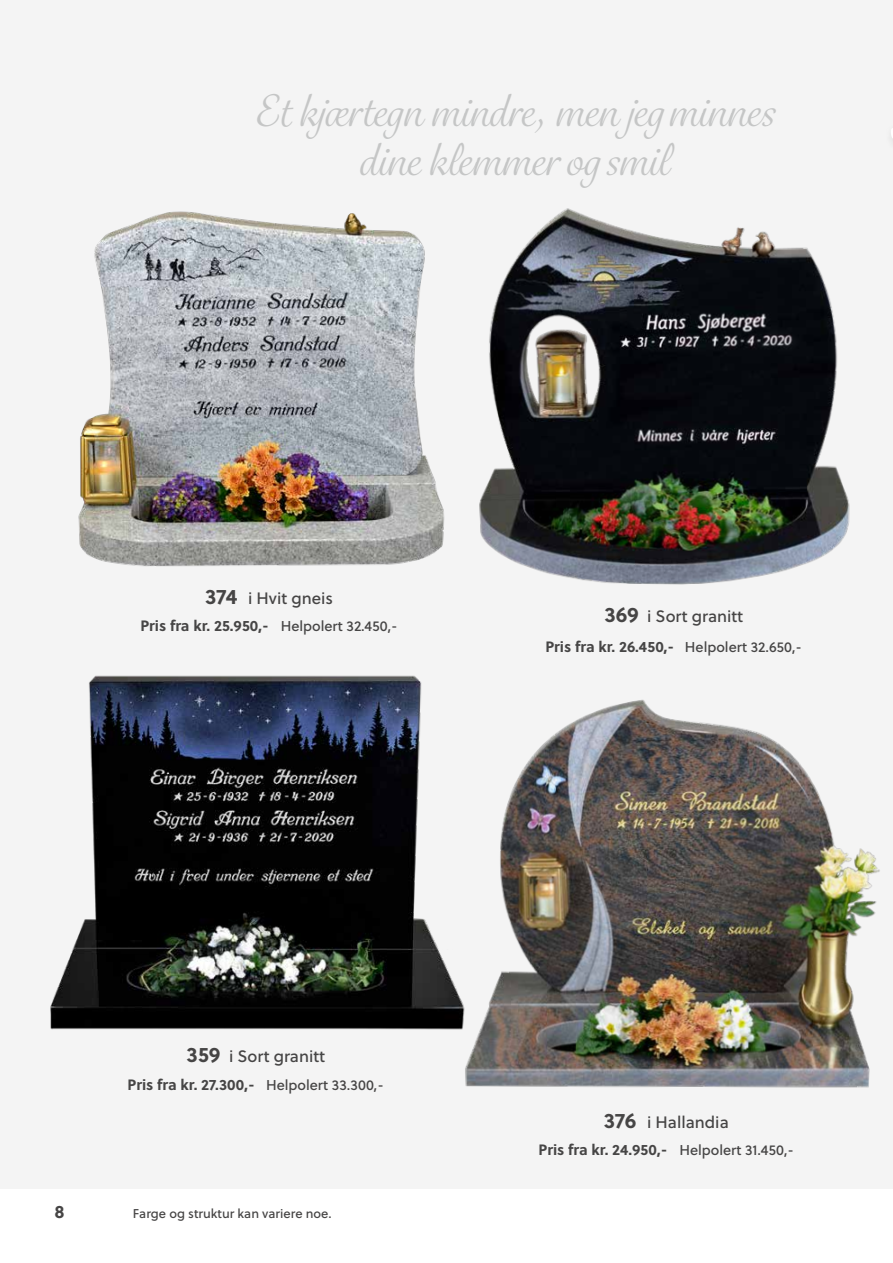
<style>
.page{position:relative;width:893px;height:1263px;background:#fff}
.page>*{position:absolute;margin:0;border:0;box-sizing:border-box;transform-origin:0 0}
.t1{font:italic 42px/49.5px "Grafolita Script";color:#c5c6c6;text-align:center}
.t2{font:700 18px "Soleil";color:#464545}
.t3{font:16.5px "Soleil Bk";color:#464545}
.t4{font:700 15px "Soleil";color:#464545}
.t5{font:12.75px "Soleil Bk";color:#464545}
.s1{font-family:"Soleil";font-weight:700;font-size:21px}
.s2{font-family:"Soleil Bk";font-weight:400;font-size:14.25px}
</style>
<div class="page">
<div style="left:0;top:0;width:893px;height:1188px;background:#f4f4f4"></div>
<img style="left:78px;top:211px;width:367px;height:356px">
<img style="left:465px;top:699px;width:415px;height:389px">
<img style="left:50px;top:675px;width:415px;height:355px">
<img style="left:479px;top:208px;width:371px;height:377px">
<svg style="left:891px;top:129px;width:2px;height:12px"></svg>
<h1 class="t1" style="left:254px;top:88px;width:530px">Et kjærtegn mindre,men jeg minnes dineklemmerog smil</h1>
<p class="t3" style="left:205px;top:585px;width:129px"><span class="s1">374</span> i Hvit gneis</p>
<p class="t4" style="left:140px;top:614px;width:259px">Pris fra kr. 25.950,- <span class="s2">Helpolert 32.450,-</span></p>
<p class="t3" style="left:604px;top:604px;width:140px"><span class="s1">369</span> i Sort granitt</p>
<p class="t4" style="left:545px;top:635px;width:258px">Pris fra kr. 26.450,- <span class="s2">Helpolert 32.650,-</span></p>
<p class="t3" style="left:187px;top:1043px;width:140px"><span class="s1">359</span> i Sort granitt</p>
<p class="t4" style="left:128px;top:1073px;width:258px">Pris fra kr. 27.300,- <span class="s2">Helpolert 33.300,-</span></p>
<p class="t2" style="left:55px;top:1197px;width:12px">8</p>
<p class="t5" style="left:133px;top:1204px;width:200px">Farge og struktur kan variere noe.</p>
<p class="t3" style="left:604px;top:1110px;width:126px"><span class="s1">376</span> i Hallandia</p>
<p class="t4" style="left:539px;top:1138px;width:257px">Pris fra kr. 24.950,- <span class="s2">Helpolert 31.450,-</span></p>
</div>
